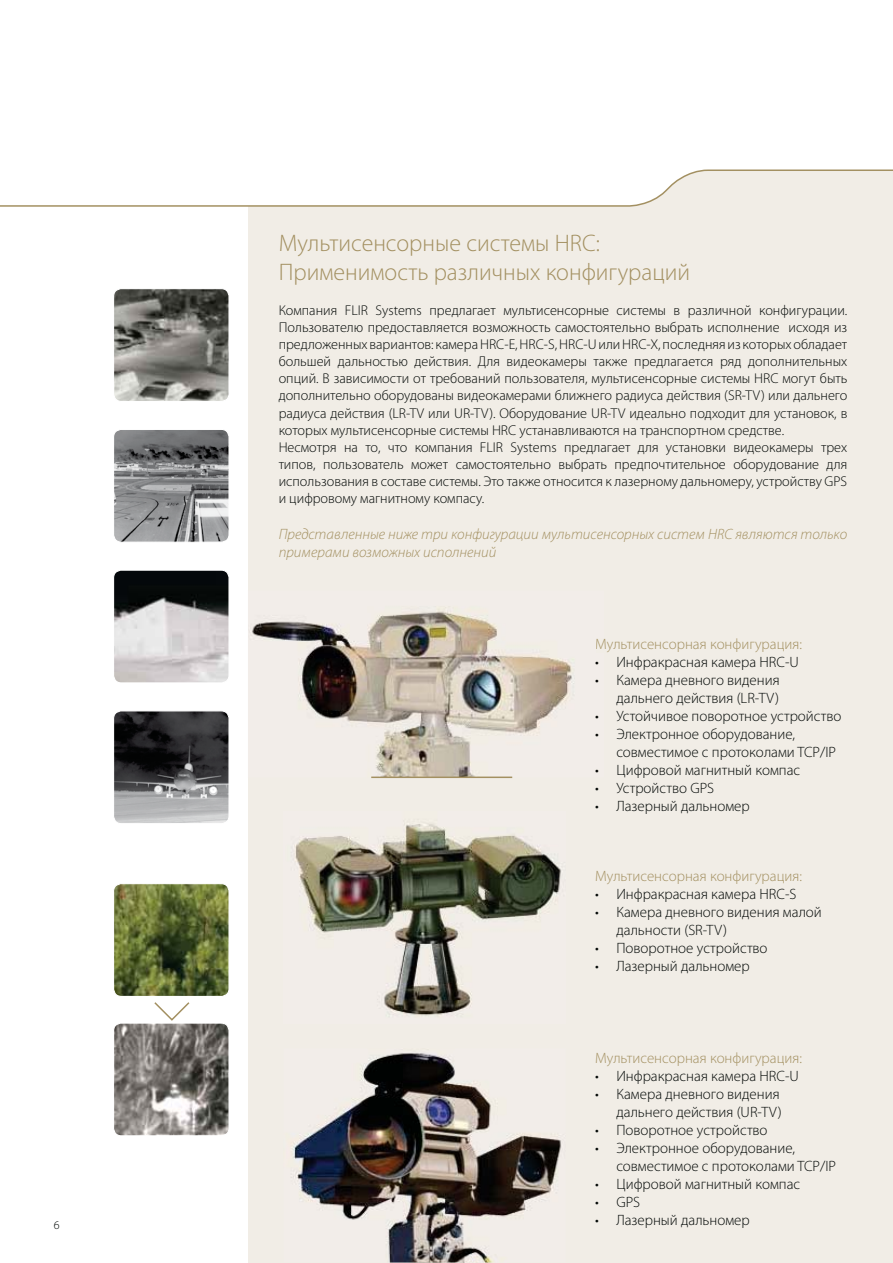
<style>
.page{position:relative;width:893px;height:1263px;background:#fff}
.page>*{position:absolute;margin:0;border:0;box-sizing:border-box;transform-origin:0 0}
.t1{font:300 24px/28.8px "Myriad Pro";color:#a39061}
.t2{font:300 15px/18px "Myriad Pro";color:#030806}
.t3{font:italic 300 15px/18px "Myriad Pro";color:#a39061}
.t4{font:300 15px "Myriad Pro";color:#a39061}
.t5{font:300 15px/18px "Myriad Pro";color:#010202}
.t6{font:300 14.25px/17.1px "Myriad Pro";color:#030806}
.t7{font:300 12px "Myriad Pro";color:#030806}
</style>
<div class="page">
<div style="left:248px;top:135px;width:645px;height:1128px;background:#f1ede6"></div>
<img style="left:114px;top:289px;width:115px;height:112px;border-radius:8px">
<div style="left:113px;top:288px;width:117px;height:114px;border:1px solid #fff;border-radius:8px"></div>
<img style="left:114px;top:429px;width:115px;height:113px;border-radius:8px">
<div style="left:113px;top:429px;width:117px;height:114px;border:1px solid #fff;border-radius:8px"></div>
<img style="left:114px;top:570px;width:115px;height:113px;border-radius:8px">
<div style="left:113px;top:570px;width:117px;height:113px;border:1px solid #fff;border-radius:8px"></div>
<img style="left:114px;top:711px;width:115px;height:113px;border-radius:8px">
<div style="left:113px;top:710px;width:117px;height:114px;border:1px solid #fff;border-radius:8px"></div>
<img style="left:114px;top:884px;width:115px;height:112px;border-radius:8px">
<div style="left:113px;top:883px;width:117px;height:114px;border:1px solid #fff;border-radius:8px"></div>
<img style="left:114px;top:1023px;width:115px;height:113px;border-radius:8px">
<div style="left:113px;top:1023px;width:117px;height:113px;border:1px solid #fff;border-radius:8px"></div>
<svg style="left:154px;top:1002px;width:36px;height:19px"></svg>
<img style="left:252px;top:609px;width:322px;height:168px">
<img style="left:295px;top:824px;width:266px;height:192px">
<img style="left:291px;top:1053px;width:270px;height:210px">
<hr style="left:371px;top:777px;width:141px;height:1px;background:#a39061">
<svg style="left:0;top:135px;width:893px;height:72px"></svg>
<p class="t7" style="left:54px;top:1220px;width:7px">6</p>
<h1 class="t1" style="left:279px;top:230px;width:413px">Мультисенсорные системы HRC:<br>Применимость различных конфигураций</h1>
<p class="t6" style="left:279px;top:303px;width:570px">Компания FLIR Systems предлагает мультисенсорные системы в различной конфигурации.<br>Пользователю предоставляется возможность самостоятельно выбрать исполнение исходя из предложенных вариантов: камера HRC-E, HRC-S, HRC-U или HRC-X, последняя из которых обладает большей дальностью действия. Для видеокамеры также предлагается ряд дополнительных опций. В зависимости от требований пользователя, мультисенсорные системы HRC могут быть дополнительно оборудованы видеокамерами ближнего радиуса действия (SR-TV) или дальнего радиуса действия (LR-TV или UR-TV). Оборудование UR-TV идеально подходит для установок, в которых мультисенсорные системы HRC устанавливаются на транспортном средстве.<br>Несмотря на то, что компания FLIR Systems предлагает для установки видеокамеры трех типов, пользователь может самостоятельно выбрать предпочтительное оборудование для использования в составе системы. Это также относится к лазерному дальномеру, устройству GPS и цифровому магнитному компасу.</p>
<p class="t3" style="left:279px;top:525px;width:570px">Представленные ниже три конфигурации мультисенсорных систем HRC являются только примерами возможных исполнений</p>
<p class="t4" style="left:595px;top:638px;width:208px">Мультисенсорная конфигурация:</p>
<p class="t2" style="left:616px;top:654px;width:226px">Инфракрасная камера HRC-U<br>Камера дневного видения<br>дальнего действия (LR-TV)<br>Устойчивое поворотное устройство<br>Электронное оборудование, совместимое с протоколами TCP/IP<br>Цифровой магнитный компас</p>
<p class="t2" style="left:595px;top:780px;width:121px">• Устройство GPS</p>
<p class="t2" style="left:595px;top:798px;width:156px">• Лазерный дальномер</p>
<p class="t5" style="left:595px;top:654px;width:5px">• •</p>
<p class="t5" style="left:595px;top:708px;width:5px">• •</p>
<p class="t5" style="left:595px;top:762px;width:5px">•</p>
<p class="t4" style="left:595px;top:870px;width:208px">Мультисенсорная конфигурация:</p>
<p class="t2" style="left:595px;top:886px;width:203px">• Инфракрасная камера HRC-S</p>
<p class="t2" style="left:616px;top:904px;width:207px;text-indent:-21px">• Камера дневного видения малой дальности (SR-TV)</p>
<p class="t2" style="left:595px;top:940px;width:174px">• Поворотное устройство</p>
<p class="t2" style="left:595px;top:958px;width:156px">• Лазерный дальномер</p>
<p class="t4" style="left:595px;top:1052px;width:208px">Мультисенсорная конфигурация:</p>
<p class="t2" style="left:595px;top:1068px;width:205px">• Инфракрасная камера HRC-U</p>
<p class="t2" style="left:595px;top:1086px;width:188px;text-align:right">• Камера дневного видения дальнего действия (UR-TV)</p>
<p class="t2" style="left:595px;top:1122px;width:174px">• Поворотное устройство</p>
<p class="t2" style="left:616px;top:1140px;width:221px;text-indent:-21px">• Электронное оборудование, совместимое с протоколами TCP/IP</p>
<p class="t2" style="left:595px;top:1176px;width:207px">• Цифровой магнитный компас</p>
<p class="t2" style="left:595px;top:1194px;width:47px">• GPS</p>
<p class="t2" style="left:595px;top:1212px;width:156px">• Лазерный дальномер</p>
</div>
